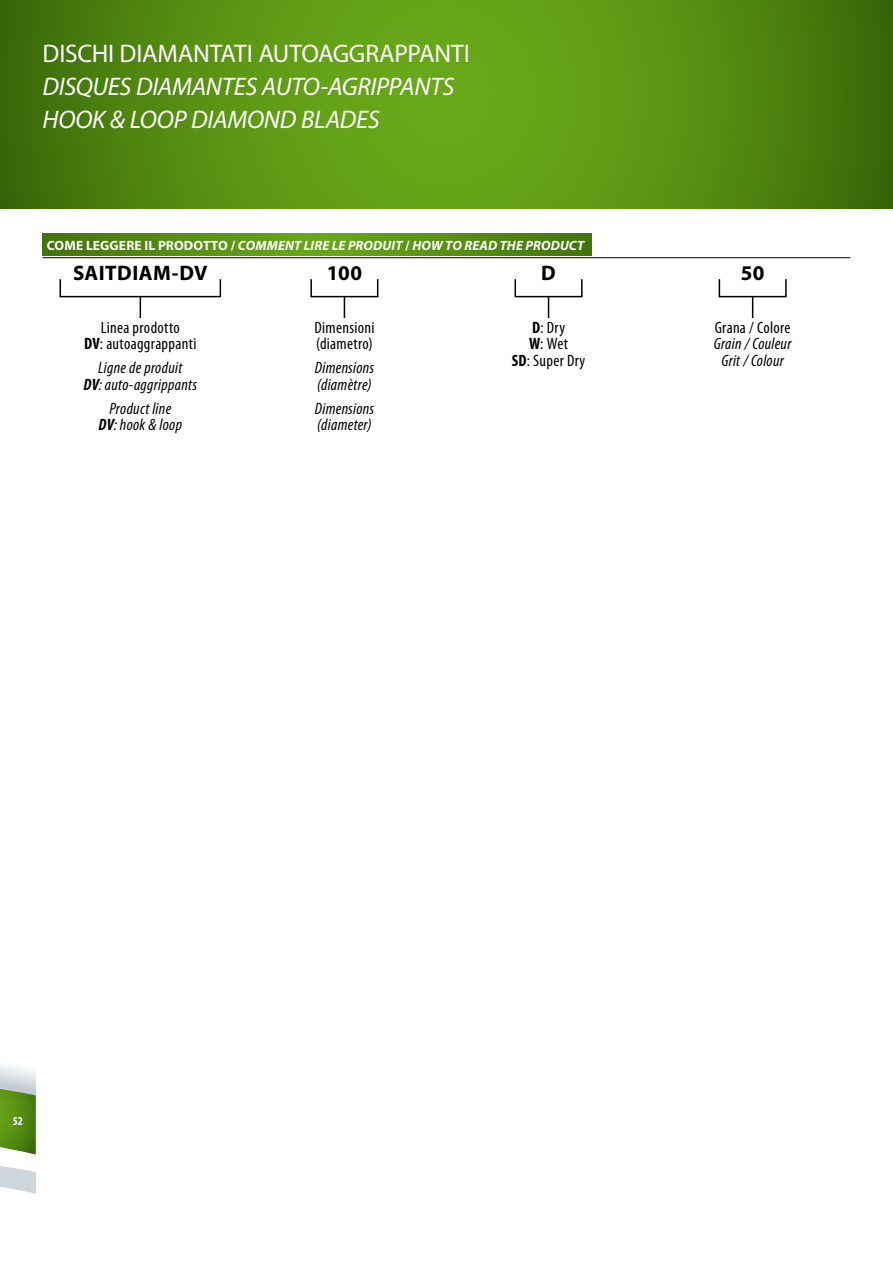
<style>
.page{position:relative;width:893px;height:1263px;background:#fff}
.page>*{position:absolute;margin:0;border:0;box-sizing:border-box;transform-origin:0 0}
.t1{font:italic 25.5px/33px "Myriad Pro";letter-spacing:-.01em;color:#fff}
.t2{font:25.5px "Myriad Pro";letter-spacing:-.015em;color:#fff}
.t3{font:700 21px "Myriad Pro";letter-spacing:.02em;color:#000}
.t4{font:italic condensed 16.5px/16.5px "Myriad Pro";letter-spacing:.02em;color:#000;text-align:center}
.t5{font:condensed 16.5px/16.5px "Myriad Pro";letter-spacing:.02em;color:#000;text-align:center}
.t6{font:italic 700 13.5px "Myriad Pro";letter-spacing:.005em;color:#fff}
.t7{font:700 condensed 12px "Myriad Pro";color:#fff}
.s1{font-style:normal}
.s2{font-weight:700}
</style>
<div class="page">
<svg style="left:0;top:0;width:893px;height:208px;background:#558f12"></svg>
<hr style="left:43px;top:257px;width:807px;height:1px;background:#000">
<svg style="left:43px;top:234px;width:549px;height:21px;background:#558e11"></svg>
<div style="left:60px;top:278px;width:161px;height:19px;border:2px solid #000"></div>
<svg style="left:140px;top:296px;width:1px;height:22px"></svg>
<div style="left:310px;top:278px;width:68px;height:19px;border:2px solid #000"></div>
<svg style="left:344px;top:296px;width:1px;height:22px"></svg>
<div style="left:514px;top:278px;width:69px;height:19px;border:2px solid #000"></div>
<svg style="left:548px;top:296px;width:1px;height:22px"></svg>
<div style="left:719px;top:278px;width:68px;height:19px;border:2px solid #000"></div>
<svg style="left:752px;top:296px;width:1px;height:22px"></svg>
<svg style="left:0;top:1065px;width:36px;height:129px"></svg>
<h1 class="t2" style="left:43px;top:37px;width:429px">DISCHI DIAMANTATI AUTOAGGRAPPANTI</h1>
<h1 class="t1" style="left:43px;top:69px;width:413px">DISQUES DIAMANTES AUTO-AGRIPPANTS<br>HOOK &amp; LOOP DIAMOND BLADES</h1>
<p class="t6" style="left:47px;top:236px;width:539px"><span class="s1">COME LEGGERE IL PRODOTTO /</span> COMMENT LIRE LE PRODUIT <span class="s1">/</span> HOW TO READ THE PRODUCT</p>
<p class="t3" style="left:73px;top:260px;width:136px">SAITDIAM-DV</p>
<p class="t3" style="left:741px;top:260px;width:25px">50</p>
<p class="t3" style="left:541px;top:260px;width:16px">D</p>
<p class="t3" style="left:327px;top:260px;width:37px">100</p>
<p class="t5" style="left:84px;top:319px;width:114px">Linea prodotto<br><span class="s2">DV</span>: autoaggrappanti</p>
<p class="t4" style="left:84px;top:359px;width:115px">Ligne de produit<br><span class="s2">DV</span>: auto-aggrippants</p>
<p class="t4" style="left:99px;top:400px;width:85px">Product line<br><span class="s2">DV</span>: hook &amp; loop</p>
<p class="t5" style="left:314px;top:319px;width:61px;text-align:left">Dimensioni (diametro)</p>
<p class="t4" style="left:315px;top:359px;width:61px;text-align:left">Dimensions (diamètre)</p>
<p class="t4" style="left:315px;top:400px;width:61px;text-align:left">Dimensions (diameter)</p>
<p class="t5" style="left:512px;top:319px;width:75px"><span class="s2">D</span>: Dry<br><span class="s2">W</span>: Wet<br><span class="s2">SD</span>: Super Dry</p>
<p class="t5" style="left:715px;top:319px;width:77px">Grana / Colore</p>
<p class="t4" style="left:714px;top:335px;width:79px">Grain / Couleur<br>Grit / Colour</p>
<p class="t7" style="left:13px;top:1113px;width:12px">52</p>
</div>
